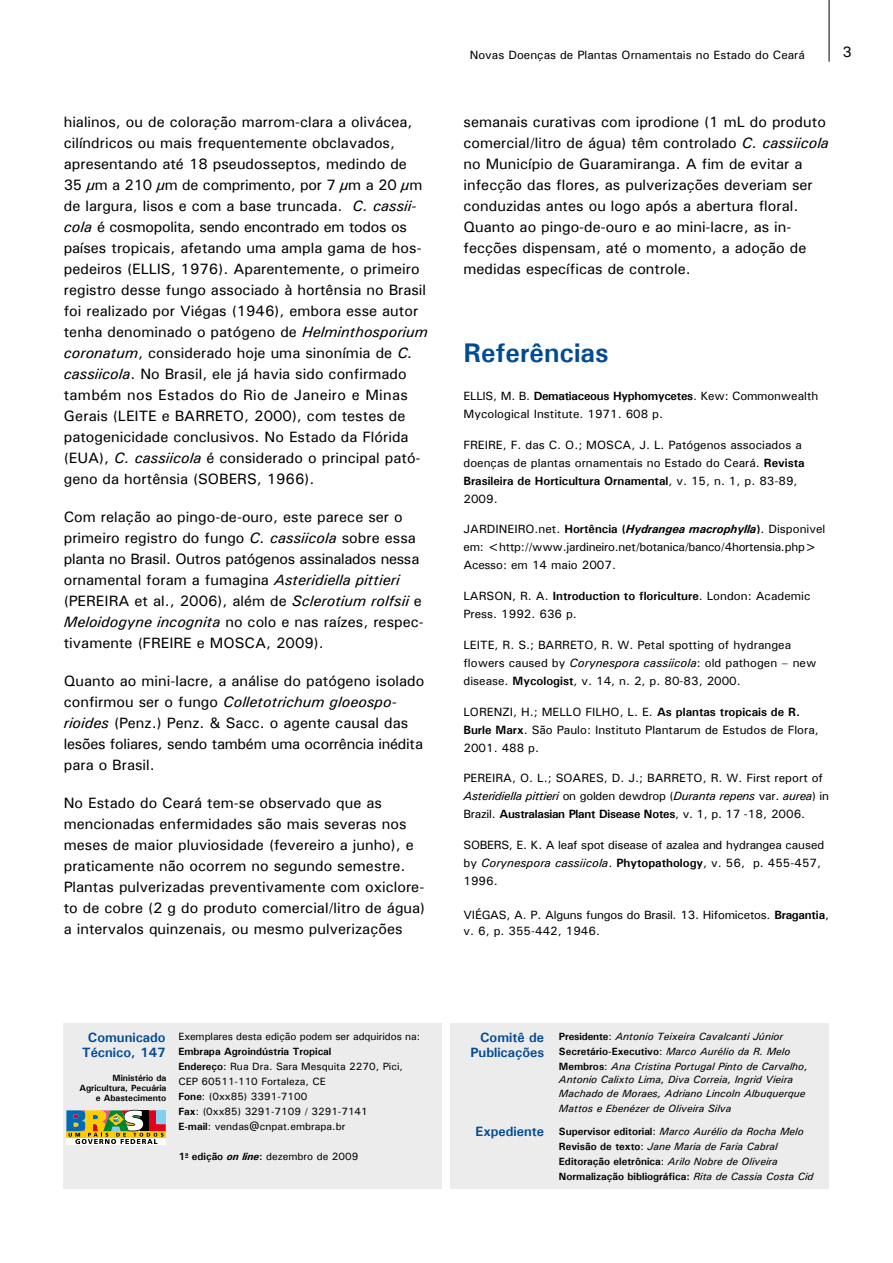
<style>
.page{position:relative;width:893px;height:1263px;background:#fff}
.page>*{position:absolute;margin:0;border:0;box-sizing:border-box;transform-origin:0 0}
.t1{font:700 27px "Univers";color:#004b93}
.t2{font:15px/21px "Univers";color:#000}
.t3{font:700 13.5px/15px "Univers";color:#004b93;text-align:right}
.t4{font:12px/18px "Univers";color:#000}
.t5{font:12px/18px "Univers";letter-spacing:-.02em;color:#000}
.t6{font:italic 10.5px/15px "Univers";color:#000}
.t7{font:10.5px/15px "Univers";color:#000}
.t8{font:700 9px/9.8px "Univers";color:#000;text-align:right}
.s1{font-style:italic}
.s2{font-weight:700}
.s3{font-weight:700;font-style:italic}
.s4{font-weight:700;font-style:normal}
.s5{font-style:normal}
</style>
<div class="page">
<hr style="left:829px;top:0;width:1px;height:62px;background:#000">
<div style="left:451px;top:1023px;width:378px;height:166px;background:#ececed"></div>
<div style="left:64px;top:1023px;width:378px;height:166px;background:#ececed"></div>
<div style="left:66px;top:1138px;width:100px;height:7px;background:#fff"></div>
<svg style="left:66px;top:1110px;width:100px;height:34px;background:#a0975f"></svg>
<p class="t2" style="left:64px;top:111px;width:366px">hialinos, ou de coloração marrom-clara a olivácea, cilíndricos ou mais frequentemente obclavados, apresentando até 18 pseudosseptos, medindo de 35 μm a 210 μm de comprimento, por 7 μm a 20 μm de largura, lisos e com a base truncada. <span class="s1">C. cassii&shy;cola</span> é cosmopolita, sendo encontrado em todos os países tropicais, afetando uma ampla gama de hos&shy;pedeiros (ELLIS, 1976). Aparentemente, o primeiro registro desse fungo associado à hortênsia no Brasil foi realizado por Viégas (1946), embora esse autor tenha denominado o patógeno de <span class="s1">Helminthosporium coronatum</span>, considerado hoje uma sinonímia de <span class="s1">C. cassiicola</span>. No Brasil, ele já havia sido confirmado também nos Estados do Rio de Janeiro e Minas Gerais (LEITE e BARRETO, 2000), com testes de patogenicidade conclusivos. No Estado da Flórida (EUA), <span class="s1">C. cassiicola</span> é considerado o principal pató&shy;geno da hortênsia (SOBERS, 1966).</p>
<p class="t2" style="left:64px;top:506px;width:362px">Com relação ao pingo-de-ouro, este parece ser o primeiro registro do fungo <span class="s1">C. cassiicola</span> sobre essa planta no Brasil. Outros patógenos assinalados nessa ornamental foram a fumagina <span class="s1">Asteridiella pittieri </span>(PEREIRA et al., 2006), além de <span class="s1">Sclerotium rolfsii</span> e <span class="s1">Meloidogyne incognita</span> no colo e nas raízes, respec&shy;tivamente (FREIRE e MOSCA, 2009).</p>
<p class="t2" style="left:64px;top:670px;width:362px">Quanto ao mini-lacre, a análise do patógeno isolado confirmou ser o fungo <span class="s1">Colletotrichum gloeospo&shy;rioides</span> (Penz.) Penz. &amp; Sacc. o agente causal das lesões foliares, sendo também uma ocorrência inédita para o Brasil.</p>
<p class="t2" style="left:64px;top:792px;width:363px">No Estado do Ceará tem-se observado que as mencionadas enfermidades são mais severas nos meses de maior pluviosidade (fevereiro a junho), e praticamente não ocorrem no segundo semestre.<br>Plantas pulverizadas preventivamente com oxiclore&shy;to de cobre (2 g do produto comercial/litro de água) a intervalos quinzenais, ou mesmo pulverizações</p>
<p class="t4" style="left:470px;top:46px;width:337px">Novas Doenças de Plantas Ornamentais no Estado do Ceará</p>
<p class="t2" style="left:463px;top:111px;width:367px">semanais curativas com iprodione (1 mL do produto comercial/litro de água) têm controlado <span class="s1">C. cassiicola </span>no Município de Guaramiranga. A fim de evitar a infecção das flores, as pulverizações deveriam ser conduzidas antes ou logo após a abertura floral.<br>Quanto ao pingo-de-ouro e ao mini-lacre, as in&shy;fecções dispensam, até o momento, a adoção de medidas específicas de controle.</p>
<h1 class="t1" style="left:463px;top:337px;width:147px">Referências</h1>
<p class="t4" style="left:463px;top:387px;width:356px">ELLIS, M. B. <span class="s2">Dematiaceous Hyphomycetes</span>. Kew: Commonwealth<br>Mycological Institute. 1971. 608 p.</p>
<p class="t4" style="left:463px;top:435px;width:343px">FREIRE, F. das C. O.; MOSCA, J. L. Patógenos associados a doenças de plantas ornamentais no Estado do Ceará. <span class="s2">Revista Brasileira de Horticultura Ornamental</span>, v. 15, n. 1, p. 83-89, 2009.</p>
<p class="t5" style="left:463px;top:520px;width:363px">JARDINEIRO.net. <span class="s2">Hortência (</span><span class="s3">Hydrangea macrophylla</span><span class="s2">)</span>. Disponivel em: &lt;http://www.jardineiro.net/botanica/banco/4hortensia.php&gt;<br>Acesso: em 14 maio 2007.</p>
<p class="t4" style="left:463px;top:587px;width:349px">LARSON, R. A. <span class="s2">Introduction to floriculture</span>. London: Academic<br>Press. 1992. 636 p.</p>
<p class="t4" style="left:463px;top:636px;width:355px">LEITE, R. S.; BARRETO, R. W. Petal spotting of hydrangea flowers caused by <span class="s1">Corynespora cassiicola</span>: old pathogen – new disease. <span class="s2">Mycologist</span>, v. 14, n. 2, p. 80-83, 2000.</p>
<p class="t4" style="left:463px;top:702px;width:357px">LORENZI, H.; MELLO FILHO, L. E. <span class="s2">As plantas tropicais de R.<br>Burle Marx</span>. São Paulo: Instituto Plantarum de Estudos de Flora,<br>2001. 488 p.</p>
<p class="t4" style="left:463px;top:769px;width:367px">PEREIRA, O. L.; SOARES, D. J.; BARRETO, R. W. First report of<br><span class="s1">Asteridiella pittieri</span> on golden dewdrop (<span class="s1">Duranta repens</span> var. <span class="s1">aurea</span>) in<br>Brazil. <span class="s2">Australasian Plant Disease Notes</span>, v. 1, p. 17 -18, 2006.</p>
<p class="t5" style="left:463px;top:836px;width:362px">SOBERS, E. K. A leaf spot disease of azalea and hydrangea caused by <span class="s1">Corynespora cassiicola</span>. <span class="s2">Phytopathology</span>, v. 56, p. 455-457,<br>1996.</p>
<p class="t5" style="left:463px;top:906px;width:367px;line-height:16.5px">VIÉGAS, A. P. Alguns fungos do Brasil. 13. Hifomicetos. <span class="s2">Bragantia</span>, v. 6, p. 355-442, 1946.</p>
<p class="t3" style="left:82px;top:1029px;width:85px;text-align:center">Comunicado<br>Técnico, 147</p>
<p class="t6" style="left:559px;top:1028px;width:250px"><span class="s4">Presidente</span><span class="s5">:</span> Antonio Teixeira Cavalcanti Júnior<br><span class="s4">Secretário-Executivo</span><span class="s5">:</span> Marco Aurélio da R. Melo<br><span class="s4">Membros</span><span class="s5">:</span> Ana Cristina Portugal Pinto de Carvalho,</p>
<p class="t6" style="left:559px;top:1073px;width:248px;line-height:13.5px">Antonio Calixto Lima, Diva Correia, Ingrid Vieira<br>Machado de Moraes, Adriano Lincoln Albuquerque</p>
<p class="t6" style="left:559px;top:1100px;width:174px">Mattos e Ebenézer de Oliveira Silva</p>
<p class="t6" style="left:559px;top:1124px;width:256px"><span class="s4">Supervisor editorial</span><span class="s5">:</span> Marco Aurélio da Rocha Melo <span class="s4">Revisão de texto</span><span class="s5">:</span> Jane Maria de Faria Cabral <span class="s4">Editoração eletrônica</span><span class="s5">:</span> Arilo Nobre de Oliveira <span class="s4">Normalização bibliográfica:</span> Rita de Cassia Costa Cid</p>
<p class="t3" style="left:471px;top:1029px;width:75px">Comitê de<br>Publicações</p>
<p class="t7" style="left:178px;top:1028px;width:243px">Exemplares desta edição podem ser adquiridos na:</p>
<p class="t7" style="left:178px;top:1043px;width:226px"><span class="s2">Embrapa Agroindústria Tropical<br>Endereço</span>: Rua Dra. Sara Mesquita 2270, Pici, CEP 60511-110 Fortaleza, CE<br><span class="s2">Fone</span>: (0xx85) 3391-7100<br><span class="s2">Fax</span>: (0xx85) 3291-7109 / 3291-7141<br><span class="s2">E-mail</span>: vendas@cnpat.embrapa.br</p>
<p class="t7" style="left:178px;top:1148px;width:181px"><span class="s2">1</span><sup>a</sup> <span class="s2">edição</span> <span class="s3">on line</span><span class="s2">:</span> dezembro de 2009</p>
<p class="t8" style="left:79px;top:1073px;width:89px">Ministério da<br>Agricultura, Pecuária e Abastecimento</p>
<p class="t3" style="left:476px;top:1124px;width:70px">Expediente</p>
</div>
